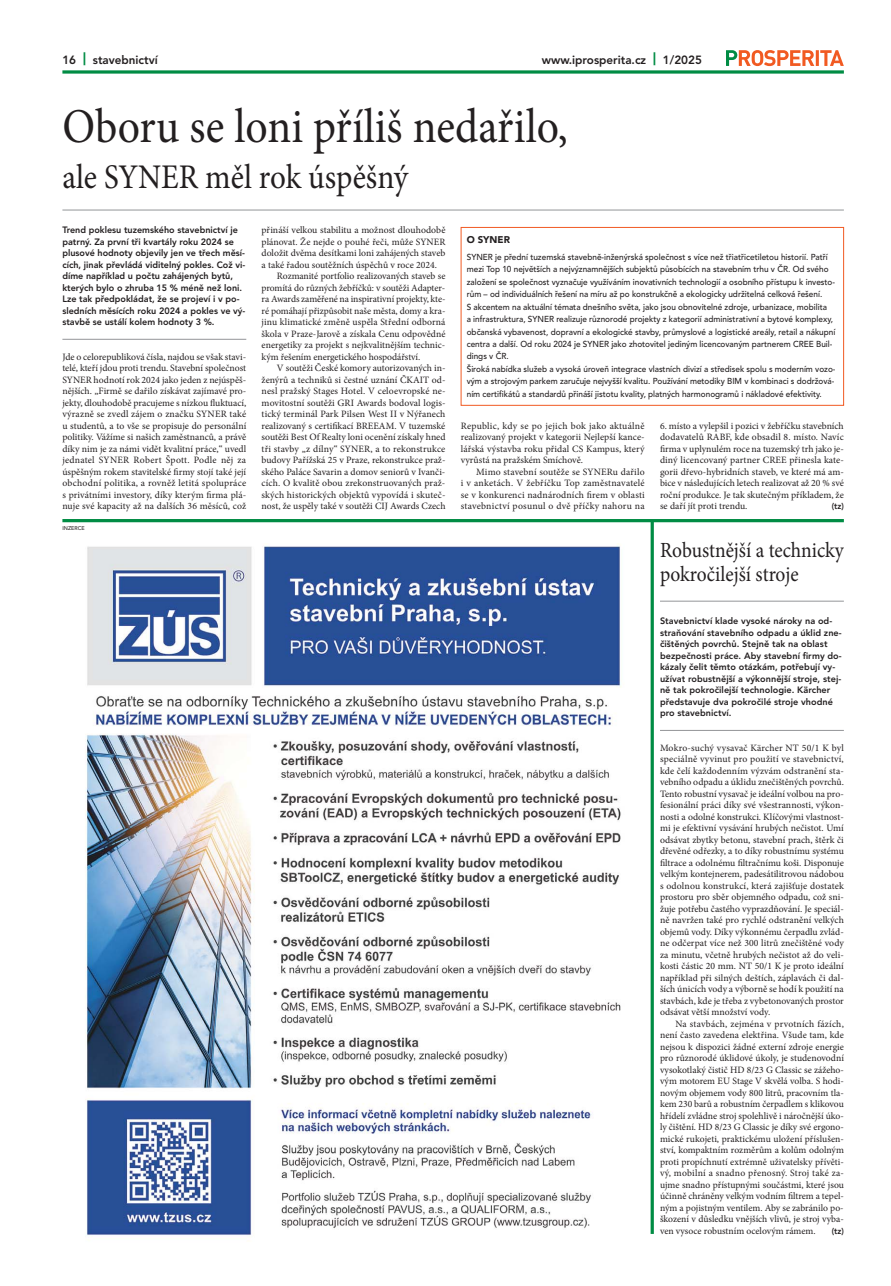
<style>
.page{position:relative;width:891px;height:1286px;background:#fff}
.page>*{position:absolute;margin:0;border:0;box-sizing:border-box;transform-origin:0 0}
.t1{font:48.6px "Minion Pro";color:#231f20;scale:.9 1}
.t2{font:34.6px "Minion Pro";color:#231f20;scale:.9 1}
.t3{font:21.6px/23.8px "Minion Pro";color:#231f20;scale:.9 1}
.t4{font:800 11.9px "Avenir";color:#231f20}
.t5{font:9.7px/11.5px "Minion Pro";color:#231f20;text-align:justify}
.t6{font:900 9.7px "Avenir";color:#231f20}
.t7{font:800 9.2px/11.5px "Avenir";color:#231f20}
.t8{font:500 8.6px/12.5px "Avenir";color:#231f20;scale:.95 1}
.t9{font:800 8.6px "Avenir";color:#231f20;scale:.95 1}
.t10{font:500 5.4px "Avenir";color:#231f20}
.s1{font-weight:900;font-size:13px;color:#008c44}
</style>
<div class="page">
<svg style="left:726px;top:50px;width:117px;height:16px"></svg>
<svg style="left:62px;top:70px;width:781px;height:4px;background:#30a167"></svg>
<hr style="left:62px;top:339px;width:184px;height:1px;background:#939598">
<hr style="left:62px;top:210px;width:781px;height:1px;background:#939598">
<img style="left:85px;top:546px;width:537px;height:691px">
<hr style="left:62px;top:519px;width:781px;height:3px;background:#008c44">
<hr style="left:650px;top:521px;width:3px;height:713px;background:#008c44">
<hr style="left:659px;top:730px;width:184px;height:1px;background:#939598">
<hr style="left:659px;top:601px;width:184px;height:1px;background:#939598">
<div style="left:460px;top:227px;width:383px;height:179px;border:1px solid #f15a22"></div>
<p class="t4" style="left:62px;top:55px;width:97px">16 <span class="s1">|</span> stavebnictví</p>
<p class="t4" style="left:541px;top:55px;width:161px">www.iprosperita.cz <span class="s1">|</span> 1/2025</p>
<h1 class="t1" style="left:62px;top:107px;width:563px">Oboru se loni příliš nedařilo,</h1>
<h2 class="t2" style="left:62px;top:164px;width:385px">ale SYNER měl rok úspěšný</h2>
<p class="t7" style="left:62px;top:225px;width:184px">Trend poklesu tuzemského stavebnictví je patrný. Za první tři kvartály roku 2024 se plusové hodnoty objevily jen ve třech měsí&shy;cích, jinak převládá viditelný pokles. Což vi&shy;díme například u počtu zahájených bytů, kterých bylo o zhruba 15 % méně než loni.<br>Lze tak předpokládat, že se projeví i v po&shy;sledních měsících roku 2024 a pokles ve vý&shy;stavbě se ustálí kolem hodnoty 3 %.</p>
<p class="t5" style="left:62px;top:352px;width:185px">Jde o celorepubliková čísla, najdou se však stavi&shy;telé, kteří jdou proti trendu. Stavební společnost SYNER hodnotí rok 2024 jako jeden z nejúspěš&shy;nějších. „Firmě se dařilo získávat zajímavé pro&shy;jekty, dlouhodobě pracujeme s nízkou fluktuací, výrazně se zvedl zájem o značku SYNER také u studentů, a to vše se propisuje do personální politiky. Vážíme si našich zaměstnanců, a právě díky nim je za námi vidět kvalitní práce,“ uvedl jednatel SYNER Robert Špott. Podle něj za úspěšným rokem stavitelské firmy stojí také její obchodní politika, a rovněž letitá spolupráce s privátními investory, díky kterým firma plá&shy;nuje své kapacity až na dalších 36 měsíců, což</p>
<p class="t10" style="left:62px;top:526px;width:24px">INZERCE</p>
<p class="t5" style="left:261px;top:225px;width:185px">přináší velkou stabilitu a možnost dlouhodobě</p>
<p class="t5" style="left:261px;top:237px;width:185px">plánovat. Že nejde o pouhé řeči, může SYNER</p>
<p class="t5" style="left:261px;top:248px;width:185px">doložit dvěma desítkami loni zahájených staveb</p>
<p class="t5" style="left:261px;top:260px;width:177px">a také řadou soutěžních úspěchů v roce 2024.</p>
<p class="t5" style="left:277px;top:271px;width:170px">Rozmanité portfolio realizovaných staveb se</p>
<p class="t5" style="left:261px;top:283px;width:185px">promítá do různých žebříčků: v soutěži Adapter-</p>
<p class="t5" style="left:261px;top:294px;width:185px">ra Awards zaměřené na inspirativní projekty, kte-</p>
<p class="t5" style="left:261px;top:306px;width:185px">ré pomáhají přizpůsobit naše města, domy a kra-</p>
<p class="t5" style="left:261px;top:317px;width:185px">jinu klimatické změně uspěla Střední odborná</p>
<p class="t5" style="left:261px;top:329px;width:185px">škola v Praze-Jarově a získala Cenu odpovědné</p>
<p class="t5" style="left:261px;top:340px;width:185px">energetiky za projekt s nejkvalitnějším technic-</p>
<p class="t5" style="left:261px;top:352px;width:160px">kým řešením energetického hospodářství.</p>
<p class="t5" style="left:277px;top:363px;width:170px">V soutěži České komory autorizovaných in-</p>
<p class="t5" style="left:261px;top:375px;width:185px">ženýrů a techniků si čestné uznání ČKAIT od-</p>
<p class="t5" style="left:261px;top:386px;width:185px">nesl pražský Stages Hotel. V celoevropské ne-</p>
<p class="t5" style="left:261px;top:398px;width:185px">movitostní soutěži GRI Awards bodoval logis-</p>
<p class="t5" style="left:261px;top:409px;width:185px">tický terminál Park Pilsen West II v Nýřanech</p>
<p class="t5" style="left:261px;top:421px;width:185px">realizovaný s certifikací BREEAM. V tuzemské</p>
<p class="t5" style="left:261px;top:432px;width:185px">soutěži Best Of Realty loni ocenění získaly hned</p>
<p class="t5" style="left:261px;top:444px;width:185px">tři stavby „z dílny“ SYNER, a to rekonstrukce</p>
<p class="t5" style="left:261px;top:455px;width:185px">budovy Pařížská 25 v Praze, rekonstrukce praž-</p>
<p class="t5" style="left:261px;top:467px;width:185px">ského Paláce Savarin a domov seniorů v Ivanči-</p>
<p class="t5" style="left:261px;top:478px;width:185px">cích. O kvalitě obou zrekonstruovaných praž-</p>
<p class="t5" style="left:261px;top:490px;width:185px">ských historických objektů vypovídá i skuteč-</p>
<p class="t5" style="left:261px;top:501px;width:185px">nost, že uspěly také v soutěži CIJ Awards Czech</p>
<p class="t6" style="left:466px;top:235px;width:45px">O SYNER</p>
<p class="t8" style="left:466px;top:252px;width:389px">SYNER je přední tuzemská stavebně-inženýrská společnost s více než třiatřicetiletou historií. Patří mezi Top 10 největších a nejvýznamnějších subjektů působících na stavebním trhu v ČR. Od svého založení se společnost vyznačuje využíváním inovativních technologií a osobního přístupu k investo&shy;rům – od individuálních řešení na míru až po konstrukčně a ekologicky udržitelná celková řešení.<br>S akcentem na aktuální témata dnešního světa, jako jsou obnovitelné zdroje, urbanizace, mobilita<br>a infrastruktura, SYNER realizuje různorodé projekty z kategorií administrativní a bytové komplexy, občanská vybavenost, dopravní a ekologické stavby, průmyslové a logistické areály, retail a nákupní centra a další. Od roku 2024 je SYNER jako zhotovitel jediným licencovaným partnerem CREE Buil&shy;dings v ČR.<br>Široká nabídka služeb a vysoká úroveň integrace vlastních divizí a středisek spolu s moderním vozo&shy;vým a strojovým parkem zaručuje nejvyšší kvalitu. Používání metodiky BIM v kombinaci s dodržová&shy;ním certifikátů a standardů přináší jistotu kvality, platných harmonogramů i nákladové efektivity.</p>
<p class="t5" style="left:460px;top:421px;width:185px">Republic, kdy se po jejich bok jako aktuálně rea lizovaný projekt v kategorii Nejlepší kance&shy;lářská výstavba roku přidal CS Kampus, který vyrůstá na pražském Smíchově.</p>
<p class="t5" style="left:460px;top:467px;width:185px;text-indent:15px">Mimo stavební soutěže se SYNERu dařilo i v anketách. V žebříčku Top zaměstnavatelé se v konkurenci nadnárodních firem v oblasti stavebnictví posunul o dvě příčky nahoru na</p>
<p class="t5" style="left:659px;top:421px;width:185px">6. místo a vylepšil i pozici v žebříčku stavebních dodavatelů RABF, kde obsadil 8. místo. Navíc firma v uplynulém roce na tuzemský trh jako je&shy;diný licencovaný partner CREE přinesla kate&shy;gorii dřevo-hybridních staveb, ve které má am&shy;bice v následujících letech realizovat až 20 % své roční produkce. Je tak skutečným příkladem, že se daří jít proti trendu.</p>
<p class="t9" style="left:831px;top:503px;width:14px">(tz)</p>
<h3 class="t3" style="left:659px;top:540px;width:205px">Robustnější a technicky pokročilejší stroje</h3>
<p class="t7" style="left:659px;top:616px;width:183px">Stavebnictví klade vysoké nároky na od&shy;straňování stavebního odpadu a úklid zne&shy;čištěných povrchů. Stejně tak na oblast bezpečnosti práce. Aby stavební firmy do&shy;kázaly čelit těmto otázkám, potřebují vy&shy;užívat robustnější a výkonnější stroje, stej&shy;ně tak pokročilejší technologie. Kärcher představuje dva pokročilé stroje vhodné pro stavebnictví.</p>
<p class="t5" style="left:659px;top:743px;width:185px">Mokro-suchý vysavač Kärcher NT 50/1 K byl speciálně vyvinut pro použití ve stavebnictví, kde čelí každodenním výzvám odstranění sta&shy;vebního odpadu a úklidu znečištěných povrchů.<br>Tento robustní vysavač je ideální volbou na pro&shy;fesionální práci díky své všestrannosti, výkon&shy;nosti a odolné konstrukci. Klíčovými vlastnost&shy;mi je efektivní vysávání hrubých nečistot. Umí odsávat zbytky betonu, stavební prach, štěrk či dřevěné odřezky, a to díky robustnímu systému filtrace a odolnému filtračnímu koši. Disponuje velkým kontejnerem, padesátilitrovou nádobou s odolnou konstrukcí, která zajišťuje dostatek prostoru pro sběr objemného odpadu, což sni&shy;žuje potřebu častého vyprazdňování. Je speciál&shy;ně navržen také pro rychlé odstranění velkých objemů vody. Díky výkonnému čerpadlu zvlád&shy;ne odčerpat více než 300 litrů znečištěné vody za minutu, včetně hrubých nečistot až do veli&shy;kosti částic 20 mm. NT 50/1 K je proto ideální například při silných deštích, záplavách či dal&shy;ších únicích vody a výborně se hodí k použití na stavbách, kde je třeba z vybetonovaných prostor odsávat větší množství vody.</p>
<p class="t5" style="left:659px;top:1019px;width:185px;text-indent:15px">Na stavbách, zejména v prvotních fázích, není často zavedena elektřina. Všude tam, kde nejsou k dispozici žádné externí zdroje energie pro různorodé úklidové úkoly, je studenovodní vysokotlaký čistič HD 8/23 G Classic se zážeho&shy;vým motorem EU Stage V skvělá volba. S hodi&shy;novým objemem vody 800 litrů, pracovním tla&shy;kem 230 barů a robustním čerpadlem s klikovou hřídelí zvládne stroj spolehlivě i náročnější úko&shy;ly čištění. HD 8/23 G Classic je díky své ergono&shy;mické rukojeti, praktickému uložení příslušen&shy;ství, kompaktním rozměrům a kolům odolným proti propíchnutí extrémně uživatelsky přívěti&shy;vý, mobilní a snadno přenosný. Stroj také za&shy;ujme snadno přístupnými součástmi, které jsou účinně chráněny velkým vodním filtrem a tepel&shy;ným a pojistným ventilem. Aby se zabránilo po&shy;škození v důsledku vnějších vlivů, je stroj vyba&shy;ven vysoce robustním ocelovým rámem.</p>
<p class="t9" style="left:831px;top:1227px;width:14px">(tz)</p>
</div>
